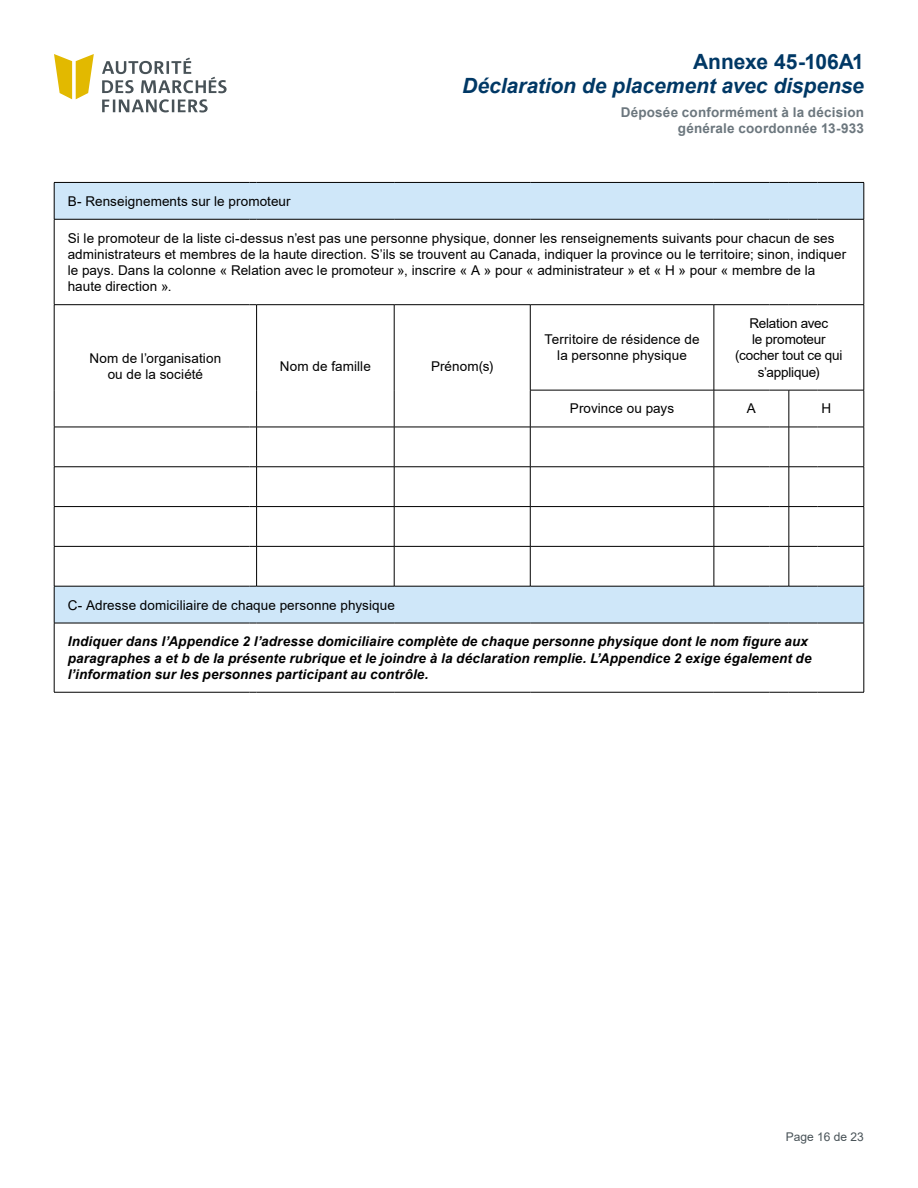
<style>
.page{position:relative;width:918px;height:1188px;background:#fff}
.page>*{position:absolute;margin:0;border:0;box-sizing:border-box;transform-origin:0 0}
.t1{font:italic 700 21px "Arial";letter-spacing:-.005em;color:#003865}
.t2{font:700 21px "Arial";letter-spacing:-.005em;color:#003865}
.P_gauche{font:13.5px/16.2px "Arial";letter-spacing:.005em;color:#000;text-align:center}
.P_gauche-2{font:italic 700 13.5px/16.2px "Arial";letter-spacing:.01em;color:#000}
.t3{font:700 13.5px/16.2px "Arial";letter-spacing:.015em;color:#6c777e;text-align:right}
.P_gauche-3{font:13.5px/16.2px "Arial";letter-spacing:-.015em;color:#000;text-align:center}
.t4{font:12px "Arial";color:#485257}
</style>
<div class="page">
<svg style="left:54px;top:54px;width:40px;height:45px"></svg>
<svg style="left:102px;top:58px;width:125px;height:55px"></svg>
<svg style="left:55px;top:183px;width:809px;height:440px"></svg>
<hr style="left:714px;top:305px;width:1px;height:85px;background:#000">
<hr style="left:256px;top:427px;width:1px;height:40px;background:#000">
<hr style="left:394px;top:427px;width:1px;height:40px;background:#000">
<hr style="left:530px;top:427px;width:1px;height:40px;background:#000">
<hr style="left:256px;top:467px;width:1px;height:39px;background:#000">
<hr style="left:394px;top:467px;width:1px;height:39px;background:#000">
<hr style="left:530px;top:467px;width:1px;height:39px;background:#000">
<hr style="left:256px;top:507px;width:1px;height:39px;background:#000">
<hr style="left:394px;top:507px;width:1px;height:39px;background:#000">
<hr style="left:530px;top:507px;width:1px;height:39px;background:#000">
<hr style="left:256px;top:547px;width:1px;height:39px;background:#000">
<hr style="left:394px;top:547px;width:1px;height:39px;background:#000">
<hr style="left:530px;top:547px;width:1px;height:39px;background:#000">
<hr style="left:54px;top:183px;width:1px;height:36px;background:#000">
<hr style="left:864px;top:183px;width:1px;height:36px;background:#000">
<hr style="left:54px;top:182px;width:195px;height:1px;background:#000">
<hr style="left:257px;top:182px;width:137px;height:1px;background:#000">
<hr style="left:394px;top:182px;width:136px;height:1px;background:#000">
<hr style="left:530px;top:182px;width:184px;height:1px;background:#000">
<hr style="left:714px;top:182px;width:56px;height:1px;background:#000">
<svg style="left:770px;top:182px;width:48px;height:1px"></svg>
<hr style="left:818px;top:182px;width:46px;height:1px;background:#000">
<hr style="left:530px;top:304px;width:184px;height:1px;background:#000">
<hr style="left:714px;top:304px;width:56px;height:1px;background:#000">
<svg style="left:770px;top:304px;width:48px;height:1px"></svg>
<hr style="left:818px;top:304px;width:46px;height:1px;background:#000">
<hr style="left:864px;top:305px;width:1px;height:85px;background:#000">
<hr style="left:530px;top:390px;width:184px;height:1px;background:#000">
<hr style="left:789px;top:390px;width:1px;height:37px;background:#000">
<hr style="left:54px;top:427px;width:1px;height:40px;background:#000">
<hr style="left:530px;top:427px;width:184px;height:1px;background:#000">
<hr style="left:789px;top:427px;width:1px;height:40px;background:#000">
<hr style="left:54px;top:467px;width:195px;height:1px;background:#000">
<hr style="left:54px;top:467px;width:1px;height:39px;background:#000">
<hr style="left:257px;top:467px;width:137px;height:1px;background:#000">
<hr style="left:394px;top:467px;width:136px;height:1px;background:#000">
<hr style="left:530px;top:467px;width:184px;height:1px;background:#000">
<hr style="left:789px;top:467px;width:1px;height:39px;background:#000">
<hr style="left:54px;top:506px;width:195px;height:1px;background:#000">
<hr style="left:54px;top:507px;width:1px;height:39px;background:#000">
<hr style="left:257px;top:506px;width:137px;height:1px;background:#000">
<hr style="left:394px;top:506px;width:136px;height:1px;background:#000">
<hr style="left:530px;top:506px;width:184px;height:1px;background:#000">
<hr style="left:789px;top:507px;width:1px;height:39px;background:#000">
<hr style="left:54px;top:546px;width:195px;height:1px;background:#000">
<hr style="left:54px;top:547px;width:1px;height:39px;background:#000">
<hr style="left:257px;top:546px;width:137px;height:1px;background:#000">
<hr style="left:394px;top:546px;width:136px;height:1px;background:#000">
<hr style="left:530px;top:546px;width:184px;height:1px;background:#000">
<hr style="left:789px;top:547px;width:1px;height:39px;background:#000">
<hr style="left:54px;top:304px;width:195px;height:1px;background:#000">
<hr style="left:54px;top:305px;width:1px;height:85px;background:#000">
<hr style="left:54px;top:390px;width:1px;height:37px;background:#000">
<hr style="left:54px;top:427px;width:195px;height:1px;background:#000">
<hr style="left:257px;top:304px;width:137px;height:1px;background:#000">
<hr style="left:256px;top:305px;width:1px;height:85px;background:#000">
<hr style="left:256px;top:390px;width:1px;height:37px;background:#000">
<hr style="left:257px;top:427px;width:137px;height:1px;background:#000">
<hr style="left:394px;top:304px;width:136px;height:1px;background:#000">
<hr style="left:394px;top:305px;width:1px;height:85px;background:#000">
<hr style="left:530px;top:305px;width:1px;height:85px;background:#000">
<hr style="left:394px;top:390px;width:1px;height:37px;background:#000">
<hr style="left:530px;top:390px;width:1px;height:37px;background:#000">
<hr style="left:394px;top:427px;width:136px;height:1px;background:#000">
<hr style="left:54px;top:219px;width:195px;height:1px;background:#000">
<hr style="left:54px;top:219px;width:1px;height:86px;background:#000">
<hr style="left:257px;top:219px;width:137px;height:1px;background:#000">
<hr style="left:394px;top:219px;width:136px;height:1px;background:#000">
<hr style="left:530px;top:219px;width:184px;height:1px;background:#000">
<hr style="left:714px;top:219px;width:56px;height:1px;background:#000">
<svg style="left:770px;top:219px;width:48px;height:1px"></svg>
<hr style="left:818px;top:219px;width:46px;height:1px;background:#000">
<hr style="left:864px;top:219px;width:1px;height:86px;background:#000">
<hr style="left:54px;top:586px;width:195px;height:1px;background:#000">
<hr style="left:54px;top:586px;width:1px;height:37px;background:#000">
<hr style="left:257px;top:586px;width:137px;height:1px;background:#000">
<hr style="left:394px;top:586px;width:136px;height:1px;background:#000">
<hr style="left:530px;top:586px;width:184px;height:1px;background:#000">
<hr style="left:864px;top:586px;width:1px;height:37px;background:#000">
<hr style="left:54px;top:623px;width:195px;height:1px;background:#000">
<hr style="left:54px;top:623px;width:1px;height:69px;background:#000">
<hr style="left:257px;top:623px;width:137px;height:1px;background:#000">
<hr style="left:394px;top:623px;width:136px;height:1px;background:#000">
<hr style="left:530px;top:623px;width:184px;height:1px;background:#000">
<hr style="left:714px;top:623px;width:56px;height:1px;background:#000">
<svg style="left:770px;top:623px;width:48px;height:1px"></svg>
<hr style="left:818px;top:623px;width:46px;height:1px;background:#000">
<hr style="left:864px;top:623px;width:1px;height:69px;background:#000">
<hr style="left:54px;top:692px;width:195px;height:1px;background:#000">
<hr style="left:257px;top:692px;width:137px;height:1px;background:#000">
<hr style="left:394px;top:692px;width:136px;height:1px;background:#000">
<hr style="left:530px;top:692px;width:184px;height:1px;background:#000">
<hr style="left:714px;top:692px;width:56px;height:1px;background:#000">
<svg style="left:770px;top:692px;width:48px;height:1px"></svg>
<hr style="left:818px;top:692px;width:46px;height:1px;background:#000">
<hr style="left:714px;top:390px;width:56px;height:1px;background:#000">
<hr style="left:714px;top:390px;width:1px;height:37px;background:#000">
<svg style="left:770px;top:390px;width:48px;height:1px"></svg>
<hr style="left:818px;top:390px;width:46px;height:1px;background:#000">
<hr style="left:864px;top:390px;width:1px;height:37px;background:#000">
<hr style="left:714px;top:427px;width:56px;height:1px;background:#000">
<hr style="left:714px;top:427px;width:1px;height:40px;background:#000">
<svg style="left:770px;top:427px;width:48px;height:1px"></svg>
<hr style="left:818px;top:427px;width:46px;height:1px;background:#000">
<hr style="left:864px;top:427px;width:1px;height:40px;background:#000">
<hr style="left:714px;top:467px;width:56px;height:1px;background:#000">
<hr style="left:714px;top:467px;width:1px;height:39px;background:#000">
<svg style="left:770px;top:467px;width:48px;height:1px"></svg>
<hr style="left:818px;top:467px;width:46px;height:1px;background:#000">
<hr style="left:864px;top:467px;width:1px;height:39px;background:#000">
<hr style="left:714px;top:506px;width:56px;height:1px;background:#000">
<hr style="left:714px;top:507px;width:1px;height:39px;background:#000">
<svg style="left:770px;top:506px;width:48px;height:1px"></svg>
<hr style="left:818px;top:506px;width:46px;height:1px;background:#000">
<hr style="left:864px;top:507px;width:1px;height:39px;background:#000">
<hr style="left:714px;top:546px;width:56px;height:1px;background:#000">
<hr style="left:714px;top:547px;width:1px;height:39px;background:#000">
<svg style="left:770px;top:546px;width:48px;height:1px"></svg>
<hr style="left:818px;top:546px;width:46px;height:1px;background:#000">
<hr style="left:864px;top:547px;width:1px;height:39px;background:#000">
<hr style="left:714px;top:586px;width:56px;height:1px;background:#000">
<svg style="left:770px;top:586px;width:48px;height:1px"></svg>
<hr style="left:818px;top:586px;width:46px;height:1px;background:#000">
<h1 class="t2" style="left:693px;top:47px;width:172px">Annexe 45-106A1</h1>
<h1 class="t1" style="left:462px;top:72px;width:403px">Déclaration de placement avec dispense</h1>
<p class="t3" style="left:621px;top:105px;width:245px">Déposée conformément à la décision générale coordonnée 13-933</p>
<p class="P_gauche" style="left:68px;top:193px;width:224px">B- Renseignements sur le promoteur</p>
<p class="P_gauche" style="left:68px;top:230px;width:780px;text-align:left">Si le promoteur de la liste ci-dessus n’est pas une personne physique, donner les renseignements suivants pour chacun de ses administrateurs et membres de la haute direction. S’ils se trouvent au Canada, indiquer la province ou le territoire; sinon, indiquer le pays. Dans la colonne « Relation avec le promoteur », inscrire « A » pour « administrateur » et « H » pour « membre de la haute direction ».</p>
<p class="P_gauche" style="left:90px;top:350px;width:133px">Nom de l’organisation ou de la société</p>
<p class="P_gauche" style="left:280px;top:358px;width:92px">Nom de famille</p>
<p class="P_gauche" style="left:431px;top:358px;width:64px">Prénom(s)</p>
<p class="P_gauche" style="left:545px;top:331px;width:156px">Territoire de résidence de la personne physique</p>
<p class="P_gauche-3" style="left:735px;top:315px;width:109px">Relation avec<br>le promoteur (cocher tout ce qui s’applique)</p>
<p class="P_gauche" style="left:570px;top:401px;width:106px">Province ou pays</p>
<p class="P_gauche" style="left:747px;top:401px;width:11px">A</p>
<p class="P_gauche" style="left:821px;top:401px;width:11px">H</p>
<p class="P_gauche" style="left:68px;top:597px;width:329px">C- Adresse domiciliaire de chaque personne physique</p>
<p class="P_gauche-2" style="left:68px;top:634px;width:745px">Indiquer dans l’Appendice 2 l’adresse domiciliaire complète de chaque personne physique dont le nom figure aux paragraphes a et b de la présente rubrique et le joindre à la déclaration remplie. L’Appendice 2 exige également de l’information sur les personnes participant au contrôle.</p>
<p class="t4" style="left:786px;top:1128px;width:80px">Page 16 de 23</p>
</div>
